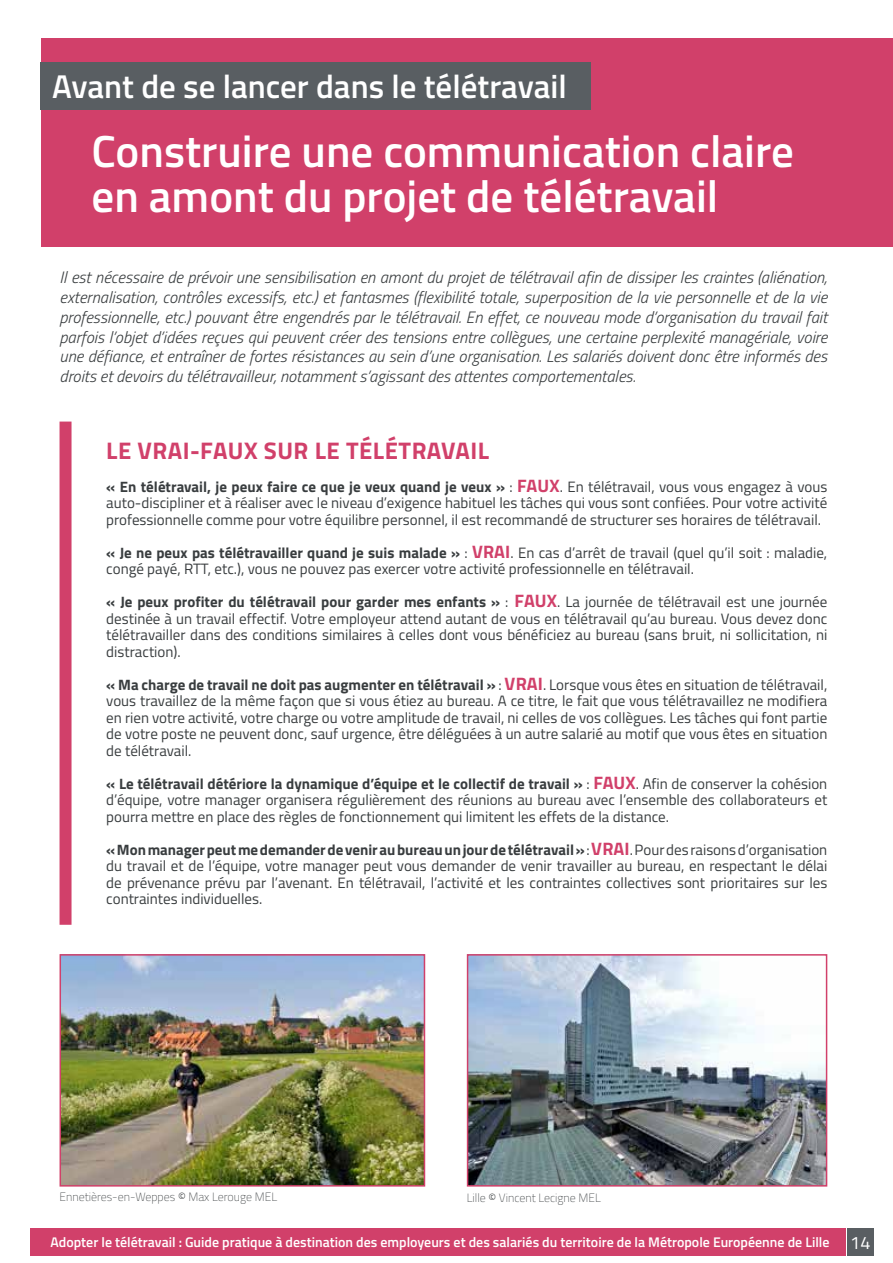
<style>
.page{position:relative;width:893px;height:1263px;background:#fff}
.page>*{position:absolute;margin:0;border:0;box-sizing:border-box;transform-origin:0 0}
.t1{font:600 51px/51px "Titillium";color:#fff}
.t2{font:600 45px/45px "Titillium";color:#fff}
.t3{font:600 33px "Titillium";color:#fff}
.t4{font:700 24px "Titillium";letter-spacing:.02em;color:#d1406a}
.t5{font:italic 300 16.5px/19.8px "Titillium";color:#393d3f;text-align:justify}
.t6{font:15px/16.5px "Titillium";color:#393d3f;text-align:justify}
.t7{font:600 13.95px "Titillium";color:#fff}
.t8{font:100 12px "Titillium";color:#393d3f}
.s1{font-weight:700}
.s2{font-weight:700;font-size:18px;color:#d1406a}
.s3{font-weight:300}
.s4{font-weight:400;font-size:18px}
</style>
<div class="page">
<div style="left:30px;top:1228px;width:815px;height:27px;background:#d1406a"></div>
<div style="left:847px;top:1228px;width:26px;height:27px;background:#595e62"></div>
<div style="left:41px;top:39px;width:851px;height:208px;background:#d1406a"></div>
<div style="left:60px;top:422px;width:12px;height:503px;background:#d1406a"></div>
<div style="left:41px;top:63px;width:549px;height:47px;background:#595e62"></div>
<img style="left:63px;top:957px;width:359px;height:226px">
<div style="left:60px;top:954px;width:365px;height:232px;border:2px solid #d1406a"></div>
<img style="left:470px;top:957px;width:354px;height:226px">
<div style="left:467px;top:954px;width:360px;height:232px;border:2px solid #d1406a"></div>
<h3 class="t3" style="left:52px;top:61px;width:516px">Avant de se lancer dans le télétravail</h3>
<h3 class="t3" style="left:52px;top:61px;width:404px">Mettre n place le télétravail</h3>
<h1 class="t1" style="left:117px;top:120px;width:479px">Ce qu’est et ce que n’est pas le télétravail</h1>
<h2 class="t2" style="left:92px;top:127px;width:704px">Construire une communication claire en amont du projet de télétravail</h2>
<p class="t5" style="left:60px;top:267px;width:769px">Il est nécessaire de prévoir une sensibilisation en amont du projet de télétravail afin de dissiper les craintes (aliénation, externalisation, contrôles excessifs, etc.) et fantasmes (flexibilité totale, superposition de la vie personnelle et de la vie professionnelle, etc.) pouvant être engendrés par le télétravail. En effet, ce nouveau mode d’organisation du travail fait parfois l’objet d’idées reçues qui peuvent créer des tensions entre collègues, une certaine perplexité managériale, voire une défiance, et entraîner de fortes résistances au sein d’une organisation. Les salariés doivent donc être informés des droits et devoirs du télétravailleur, notamment s’agissant des attentes comportementales.</p>
<h3 class="t4" style="left:106px;top:432px;width:384px">LE VRAI-FAUX SUR LE TÉLÉTRAVAIL</h3>
<p class="t6" style="left:106px;top:478px;width:723px"><span class="s1">« En télétravail, je peux faire ce que je veux quand je veux »</span> : <span class="s2">FAUX</span>. En télétravail, vous vous engagez à vous auto-discipliner et à réaliser avec le niveau d’exigence habituel les tâches qui vous sont confiées. Pour votre activité professionnelle comme pour votre équilibre personnel, il est recommandé de structurer ses horaires de télétravail.</p>
<p class="t6" style="left:106px;top:544px;width:722px"><span class="s1">« Je ne peux pas télétravailler quand je suis malade »</span> : <span class="s2">VRAI</span>. En cas d’arrêt de travail (quel qu’il soit : maladie, congé payé, RTT, etc.), vous ne pouvez pas exercer votre activité professionnelle en télétravail.</p>
<p class="t6" style="left:106px;top:593px;width:723px"><span class="s1">« Je peux profiter du télétravail pour garder mes enfants »</span> : <span class="s2">FAUX</span>. La journée de télétravail est une journée destinée à un travail effectif. Votre employeur attend autant de vous en télétravail qu’au bureau. Vous devez donc télétravailler dans des conditions similaires à celles dont vous bénéficiez au bureau (sans bruit, ni sollicitation, ni distraction).</p>
<p class="t6" style="left:106px;top:676px;width:723px"><span class="s1">« Ma charge de travail ne doit pas augmenter en télétravail »</span> : <span class="s2">VRAI</span>. Lorsque vous êtes en situation de télétravail, vous travaillez de la même façon que si vous étiez au bureau. A ce titre, le fait que vous télétravaillez ne modifiera en rien votre activité, votre charge ou votre amplitude de travail, ni celles de vos collègues. Les tâches qui font partie de votre poste ne peuvent donc, sauf urgence, être déléguées à un autre salarié au motif que vous êtes en situation de télétravail.</p>
<p class="t6" style="left:106px;top:775px;width:722px"><span class="s1">« Le télétravail détériore la dynamique d’équipe et le collectif de travail »</span> : <span class="s2">FAUX</span>. Afin de conserver la cohésion d’équipe, votre manager organisera régulièrement des réunions au bureau avec l’ensemble des collaborateurs et pourra mettre en place des règles de fonctionnement qui limitent les effets de la distance.</p>
<p class="t6" style="left:106px;top:841px;width:723px"><span class="s1">« Mon manager peut me demander de venir au bureau un jour de télétravail »</span> : <span class="s2">VRAI</span>. Pour des raisons d’organisation du travail et de l’équipe, votre manager peut vous demander de venir travailler au bureau, en respectant le délai de prévenance prévu par l’avenant. En télétravail, l’activité et les contraintes collectives sont prioritaires sur les contraintes individuelles.</p>
<p class="t8" style="left:60px;top:1188px;width:219px">Ennetières-en-Weppes <span class="s3">©</span> Max Lerouge MEL</p>
<p class="t8" style="left:467px;top:1189px;width:136px">Lille <span class="s3">©</span> Vincent Lecigne MEL</p>
<p class="t7" style="left:51px;top:1231px;width:821px">Adopter le télétravail : Guide pratique à destination des employeurs et des salariés du territoire de la Métropole Européenne de Lille <span class="s4">14</span></p>
</div>
